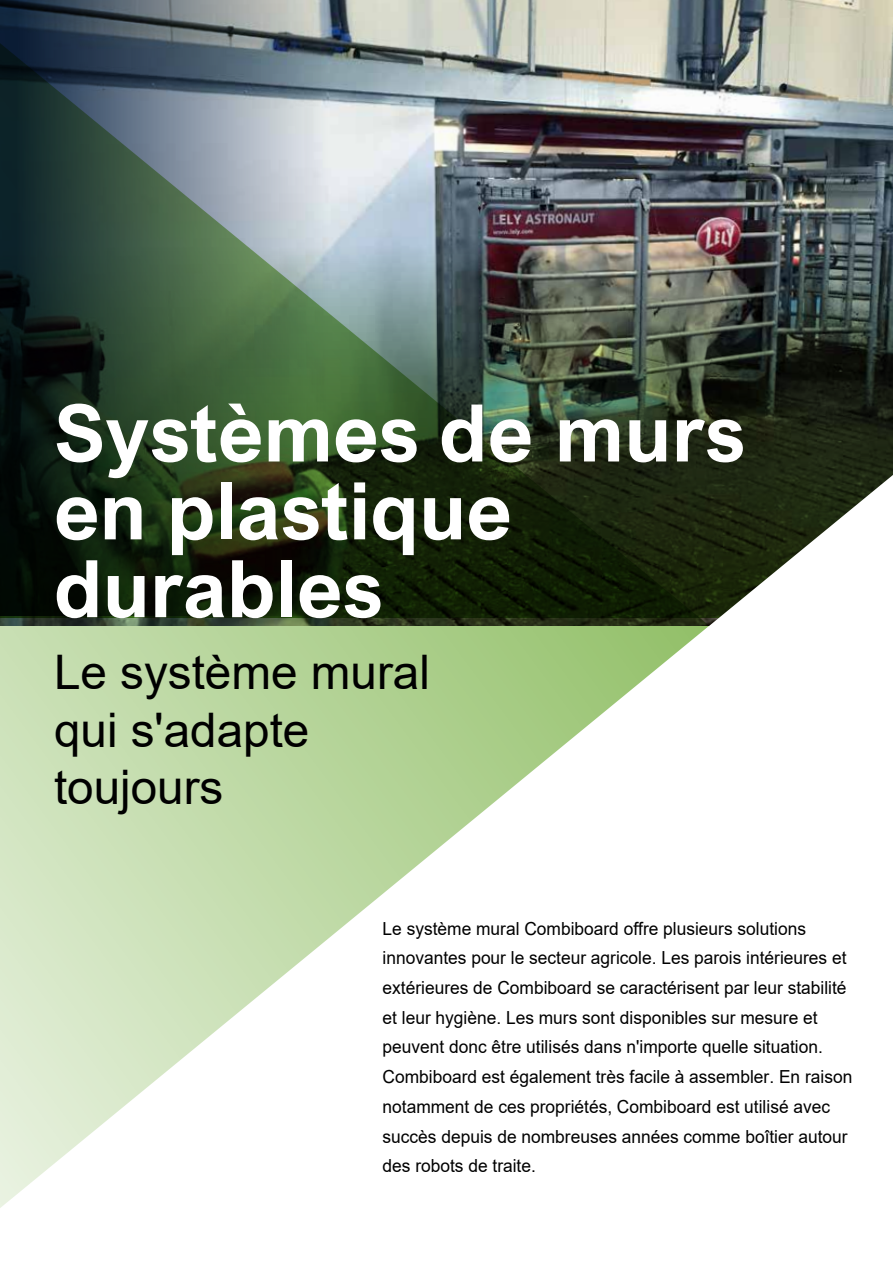
<style>
.page{position:relative;width:893px;height:1263px;background:#fff}
.page>*{position:absolute;margin:0;border:0;box-sizing:border-box;transform-origin:0 0}
.t1{font:700 79.5px/77.8px "Arial Nova";color:#fff}
.t2{font:47.7px/57.9px "Arial";color:#000}
.t3{font:18px/29.7px "Arial";color:#000;scale:.96 1}
</style>
<div class="page">
<img style="left:709px;top:0;width:184px;height:247px">
<svg style="left:709px;top:247px;width:184px;height:228px;background:#293028"></svg>
<svg style="left:709px;top:475px;width:184px;height:151px"></svg>
<img style="left:0;top:0;width:709px;height:1208px">
<h1 class="t1" style="left:54px;top:393px;width:693px">Systèmes de murs en plastique durables</h1>
<h2 class="t2" style="left:54px;top:643px;width:377px">Le système mural qui s'adapte toujours</h2>
<p class="t3" style="left:383px;top:913px;width:491px">Le système mural Combiboard offre plusieurs solutions innovantes pour le secteur agricole. Les parois intérieures et extérieures de Combiboard se caractérisent par leur stabilité et leur hygiène. Les murs sont disponibles sur mesure et peuvent donc être utilisés dans n'importe quelle situation.<br>Combiboard est également très facile à assembler. En raison notamment de ces propriétés, Combiboard est utilisé avec succès depuis de nombreuses années comme boîtier autour des robots de traite.</p>
</div>
